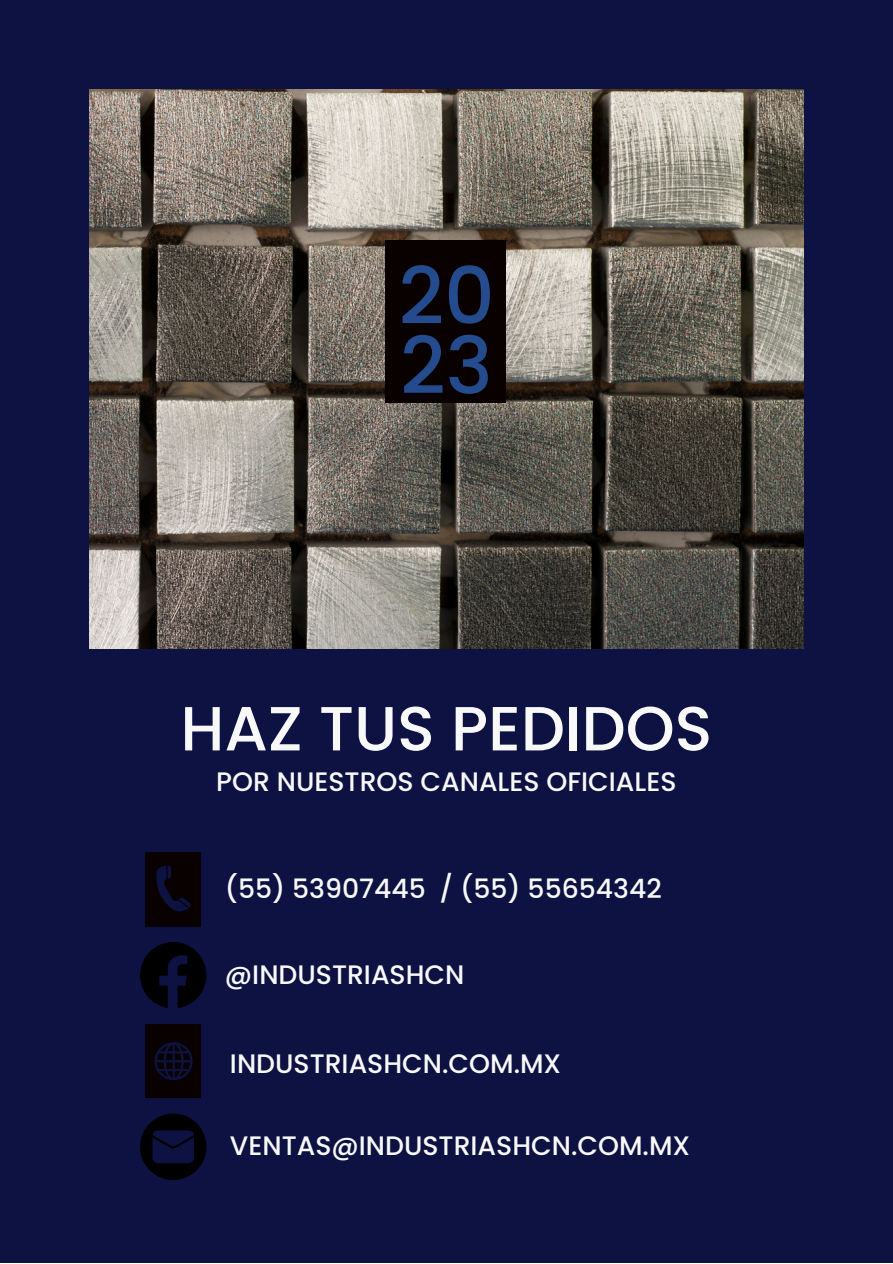
<style>
.page{position:relative;width:893px;height:1264px;background:#fff}
.page>*{position:absolute;margin:0;border:0;box-sizing:border-box;transform-origin:0 0}
.t1{font:500 78.9px/69.8px "Poppins";color:#234b8d}
.t2{font:500 62.4px "Poppins";color:#f8f8f8}
.t3{font:500 26.7px "Poppins";color:#f8f8f8}
</style>
<div class="page">
<div style="left:0;top:0;width:892px;height:1262px;background:#0d1242"></div>
<img style="left:89px;top:89px;width:714px;height:559px">
<div style="left:385px;top:240px;width:120px;height:162px;background:#090000"></div>
<div style="left:146px;top:852px;width:55px;height:74px;background:#090000"></div>
<svg style="left:156px;top:865px;width:35px;height:47px"></svg>
<div style="left:146px;top:1024px;width:55px;height:73px;background:#090000"></div>
<svg style="left:154px;top:1042px;width:39px;height:38px"></svg>
<svg style="left:140px;top:942px;width:66px;height:66px"></svg>
<svg style="left:140px;top:1113px;width:66px;height:66px"></svg>
<h1 class="t1" style="left:398px;top:261px;width:98px">20<br>23</h1>
<h2 class="t2" style="left:180px;top:685px;width:533px">HAZ TUS PEDIDOS</h2>
<p class="t3" style="left:216px;top:762px;width:462px">POR NUESTROS CANALES OFICIALES</p>
<p class="t3" style="left:225px;top:869px;width:438px">(55) 53907445 / (55) 55654342</p>
<p class="t3" style="left:225px;top:955px;width:241px">@INDUSTRIASHCN</p>
<p class="t3" style="left:230px;top:1044px;width:333px">INDUSTRIASHCN.COM.MX</p>
<p class="t3" style="left:230px;top:1127px;width:461px">VENTAS@INDUSTRIASHCN.COM.MX</p>
</div>
